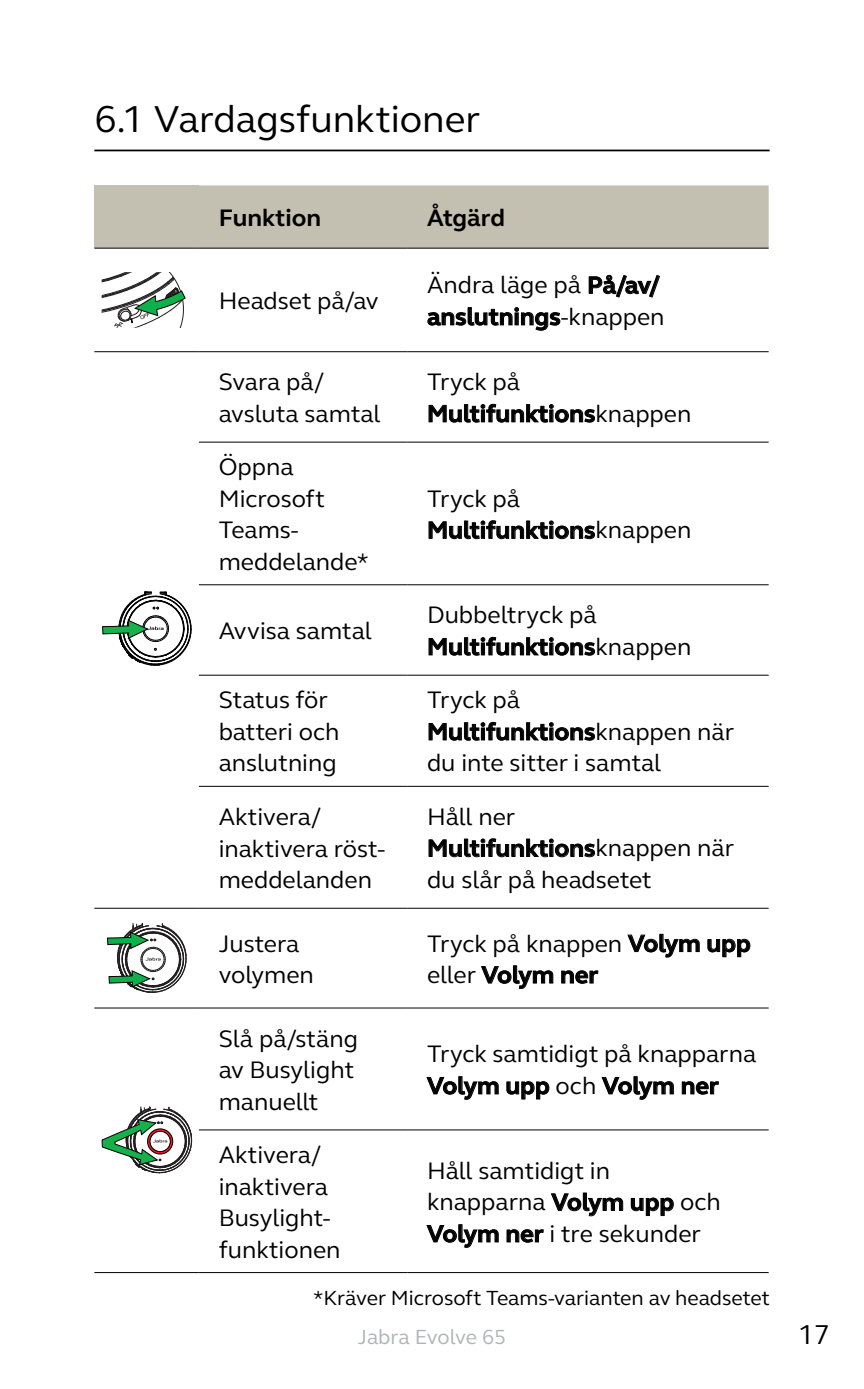
<style>
.page{position:relative;width:864px;height:1389px;background:#fff}
.page>*{position:absolute;margin:0;border:0;box-sizing:border-box;transform-origin:0 0}
.t1{font:38.5px "GN Elliot";color:#000}
.t2{font:28px "GN Elliot";color:#000}
.t3{font:24.5px/31.5px "GN Elliot";color:#000}
.t4{font:700 24.5px "GN Elliot";color:#000}
.t5{font:21px "GN Elliot";color:#000}
.t6{font:21px "GN Elliot";letter-spacing:-.005em;color:#b1b4b6}
.s1{font-weight:700}
</style>
<div class="page">
<hr style="left:94px;top:150px;width:675px;height:1px;background:#000">
<div style="left:94px;top:185px;width:105px;height:63px;background:#c4c0b1"></div>
<div style="left:199px;top:185px;width:569px;height:63px;background:#c4c0b1"></div>
<hr style="left:94px;top:1007px;width:105px;height:2px;background:#000">
<hr style="left:199px;top:1007px;width:208px;height:2px;background:#000">
<hr style="left:407px;top:1007px;width:361px;height:2px;background:#000">
<hr style="left:199px;top:1129px;width:208px;height:2px;background:#000">
<hr style="left:407px;top:1129px;width:361px;height:2px;background:#000">
<hr style="left:94px;top:1272px;width:105px;height:1px;background:#000">
<hr style="left:199px;top:1272px;width:208px;height:1px;background:#000">
<hr style="left:407px;top:1272px;width:361px;height:1px;background:#000">
<hr style="left:94px;top:248px;width:105px;height:1px;background:#000">
<hr style="left:94px;top:351px;width:105px;height:1px;background:#000">
<hr style="left:199px;top:248px;width:208px;height:1px;background:#000">
<hr style="left:407px;top:248px;width:361px;height:1px;background:#000">
<hr style="left:199px;top:351px;width:208px;height:1px;background:#000">
<hr style="left:407px;top:351px;width:361px;height:1px;background:#000">
<hr style="left:199px;top:442px;width:208px;height:1px;background:#000">
<hr style="left:407px;top:442px;width:361px;height:1px;background:#000">
<hr style="left:199px;top:584px;width:208px;height:1px;background:#000">
<hr style="left:407px;top:584px;width:361px;height:1px;background:#000">
<hr style="left:199px;top:675px;width:208px;height:1px;background:#000">
<hr style="left:407px;top:675px;width:361px;height:1px;background:#000">
<hr style="left:199px;top:786px;width:208px;height:1px;background:#000">
<hr style="left:407px;top:786px;width:361px;height:1px;background:#000">
<hr style="left:94px;top:908px;width:105px;height:1px;background:#000">
<hr style="left:199px;top:908px;width:208px;height:1px;background:#000">
<hr style="left:407px;top:908px;width:361px;height:1px;background:#000">
<svg style="left:102px;top:272px;width:84px;height:56px"></svg>
<svg style="left:102px;top:591px;width:90px;height:75px"></svg>
<svg style="left:107px;top:923px;width:80px;height:70px"></svg>
<svg style="left:102px;top:1107px;width:90px;height:67px"></svg>
<h1 class="t1" style="left:94px;top:93px;width:387px">6.1 Vardagsfunktioner</h1>
<p class="t4" style="left:218px;top:201px;width:104px">Funktion</p>
<p class="t4" style="left:427px;top:201px;width:80px">Åtgärd</p>
<p class="t3" style="left:218px;top:284px;width:161px">Headset på/av</p>
<p class="t3" style="left:427px;top:269px;width:239px">Ändra läge på <span class="s1">På/av/ anslutnings</span>-knappen</p>
<p class="t3" style="left:218px;top:366px;width:163px">Svara på/ avsluta samtal</p>
<p class="t3" style="left:427px;top:366px;width:266px">Tryck på<br><span class="s1">Multifunktions</span>knappen</p>
<p class="t3" style="left:218px;top:451px;width:152px">Öppna<br>Microsoft<br>Teams&shy;meddelande*</p>
<p class="t3" style="left:427px;top:482px;width:266px">Tryck på<br><span class="s1">Multifunktions</span>knappen</p>
<p class="t3" style="left:218px;top:615px;width:154px">Avvisa samtal</p>
<p class="t3" style="left:427px;top:599px;width:266px">Dubbeltryck på<br><span class="s1">Multifunktions</span>knappen</p>
<p class="t3" style="left:218px;top:684px;width:122px">Status för batteri och anslutning</p>
<p class="t3" style="left:427px;top:684px;width:309px">Tryck på<br><span class="s1">Multifunktions</span>knappen när du inte sitter i samtal</p>
<p class="t3" style="left:218px;top:800px;width:168px">Aktivera/ inaktivera röst&shy;meddelanden</p>
<p class="t3" style="left:427px;top:800px;width:309px">Håll ner<br><span class="s1">Multifunktions</span>knappen när du slår på headsetet</p>
<p class="t3" style="left:218px;top:927px;width:97px">Justera volymen</p>
<p class="t3" style="left:427px;top:927px;width:325px">Tryck på knappen <span class="s1">Volym upp </span>eller <span class="s1">Volym ner</span></p>
<p class="t3" style="left:218px;top:1022px;width:141px">Slå på/stäng av Busylight manuellt</p>
<p class="t3" style="left:218px;top:1139px;width:123px">Aktivera/ inaktivera<br>Busylight&shy;funktionen</p>
<p class="t3" style="left:427px;top:1038px;width:330px">Tryck samtidigt på knapparna<br><span class="s1">Volym upp</span> och <span class="s1">Volym ner</span></p>
<p class="t3" style="left:427px;top:1154px;width:295px">Håll samtidigt in knapparna <span class="s1">Volym upp</span> och<br><span class="s1">Volym ner</span> i tre sekunder</p>
<p class="t5" style="left:313px;top:1284px;width:458px">*Kräver Microsoft Teams-varianten av headsetet</p>
<p class="t6" style="left:357px;top:1323px;width:150px">Jabra Evolve 65</p>
<p class="t2" style="left:797px;top:1316px;width:34px">17</p>
</div>
